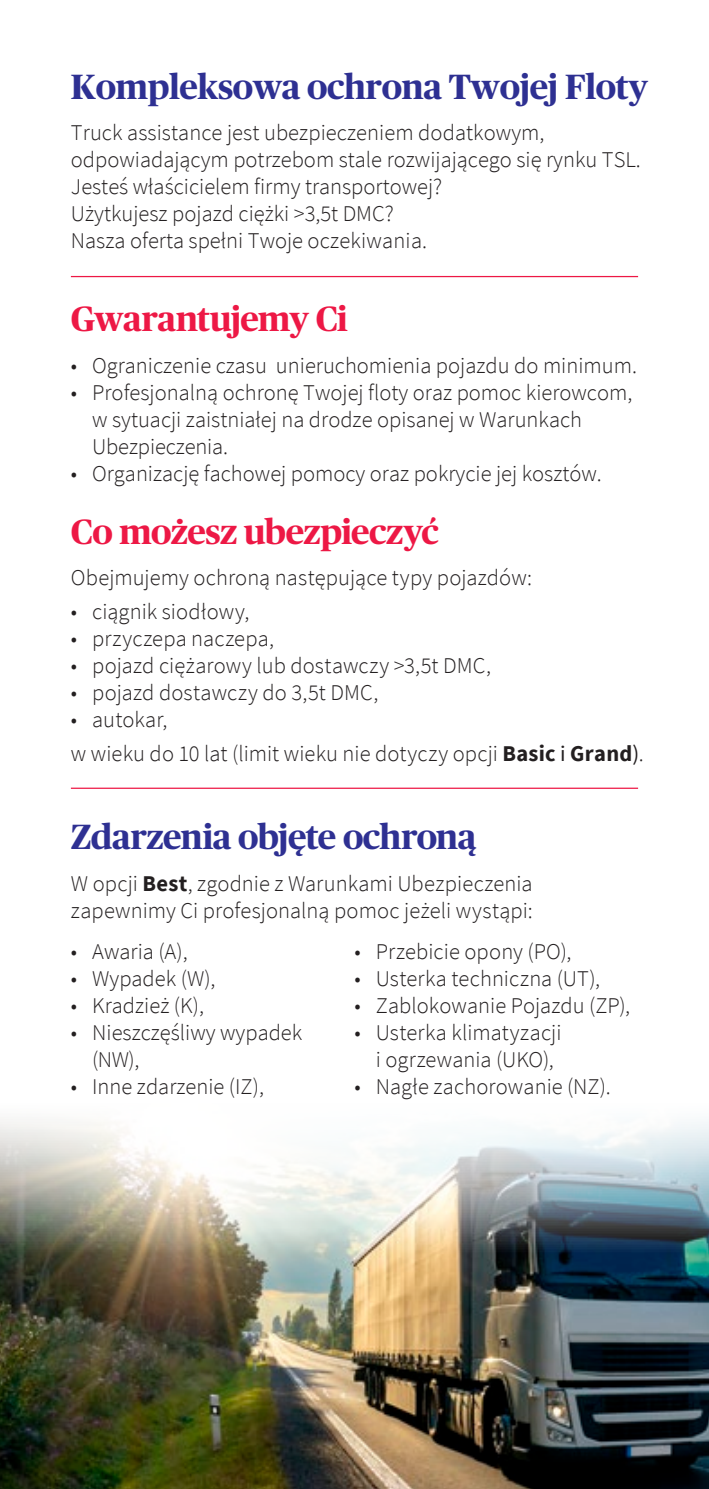
<style>
.page{position:relative;width:709px;height:1489px;background:#fff}
.page>*{position:absolute;margin:0;border:0;box-sizing:border-box;transform-origin:0 0}
.t1{font:700 35px "Publico Headline";letter-spacing:-.01em;color:#2e3092}
.t2{font:700 35px "Publico Headline";letter-spacing:-.015em;color:#ed1845}
.t3{font:300 22.5px/27px "Source Sans Pro";color:#231f20}
.s1{font-weight:700}
.s2{font-weight:400}
</style>
<div class="page">
<img style="left:0;top:1119px;width:709px;height:369px">
<hr style="left:71px;top:276px;width:567px;height:1px;background:#ed1845">
<hr style="left:71px;top:787px;width:567px;height:1px;background:#ed1845">
<h1 class="t1" style="left:71px;top:62px;width:578px">Kompleksowa ochrona Twojej Floty</h1>
<p class="t3" style="left:71px;top:119px;width:571px">Truck assistance jest ubezpieczeniem dodatkowym, odpowiadającym potrzebom stale rozwijającego się rynku TSL.<br>Jesteś właścicielem firmy transportowej?<br>Użytkujesz pojazd ciężki &gt;3,5t DMC?<br>Nasza oferta spełni Twoje oczekiwania.</p>
<h1 class="t2" style="left:71px;top:294px;width:278px">Gwarantujemy Ci</h1>
<p class="t3" style="left:71px;top:351px;width:567px">• Ograniczenie czasu unieruchomienia pojazdu do minimum.</p>
<p class="t3" style="left:92px;top:378px;width:541px;text-indent:-21px">• Profesjonalną ochronę Twojej floty oraz pomoc kierowcom, w sytuacji zaistniałej na drodze opisanej w Warunkach<br>Ubezpieczenia.</p>
<p class="t3" style="left:71px;top:459px;width:532px">• Organizację fachowej pomocy oraz pokrycie jej kosztów.</p>
<h1 class="t2" style="left:71px;top:506px;width:369px">Co możesz ubezpieczyć</h1>
<p class="t3" style="left:71px;top:564px;width:462px">Obejmujemy ochroną następujące typy pojazdów:</p>
<p class="t3" style="left:71px;top:598px;width:180px">• ciągnik siodłowy,</p>
<p class="t3" style="left:71px;top:625px;width:204px">• przyczepa naczepa,</p>
<p class="t3" style="left:71px;top:652px;width:421px">• pojazd ciężarowy lub dostawczy &gt;3,5t DMC,</p>
<p class="t3" style="left:71px;top:679px;width:309px">• pojazd dostawczy do 3,5t DMC,</p>
<p class="t3" style="left:71px;top:703px;width:574px;line-height:34px">• autokar,<br>w wieku do 10 lat (limit wieku nie dotyczy opcji <span class="s1">Basic</span> <span class="s2">i</span> <span class="s1">Grand</span><span class="s2">)</span>.</p>
<h1 class="t1" style="left:71px;top:811px;width:407px">Zdarzenia objęte ochroną</h1>
<p class="t3" style="left:71px;top:869px;width:463px">W opcji <span class="s1">Best</span>, zgodnie z Warunkami Ubezpieczenia zapewnimy Ci profesjonalną pomoc jeżeli wystąpi:</p>
<p class="t3" style="left:71px;top:937px;width:118px">• Awaria (A),</p>
<p class="t3" style="left:71px;top:964px;width:146px">• Wypadek (W),</p>
<p class="t3" style="left:71px;top:991px;width:134px">• Kradzież (K),</p>
<p class="t3" style="left:92px;top:1018px;width:211px;text-indent:-21px">• Nieszczęśliwy wypadek (NW),</p>
<p class="t3" style="left:71px;top:1072px;width:194px">• Inne zdarzenie (IZ),</p>
<p class="t3" style="left:354px;top:937px;width:218px">• Przebicie opony (PO),</p>
<p class="t3" style="left:354px;top:964px;width:247px">• Usterka techniczna (UT),</p>
<p class="t3" style="left:354px;top:991px;width:277px">• Zablokowanie Pojazdu (ZP),</p>
<p class="t3" style="left:354px;top:1018px;width:208px;text-align:center">• Usterka klimatyzacji i ogrzewania (UKO),</p>
<p class="t3" style="left:354px;top:1072px;width:257px">• Nagłe zachorowanie (NZ).</p>
</div>
